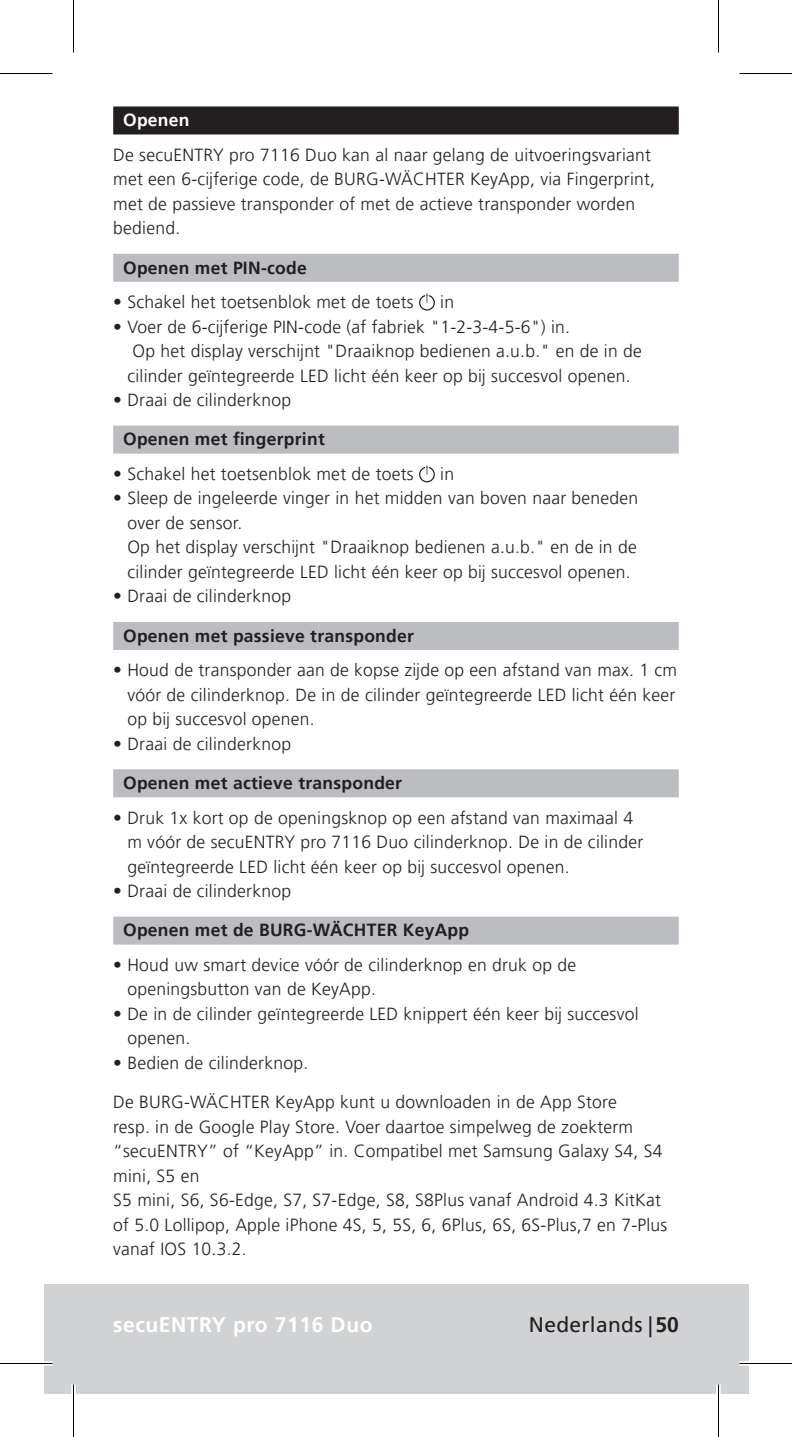
<style>
.page{position:relative;width:792px;height:1437px;background:#fff}
.page>*{position:absolute;margin:0;border:0;box-sizing:border-box;transform-origin:0 0}
.t1{font:700 21px "Frutiger LT Pro";letter-spacing:.03em;color:#fff}
.t2{font:21px "Frutiger LT Pro";letter-spacing:.015em;color:#231f20}
.t3{font:300 17.5px/24.5px "Frutiger LT Pro";letter-spacing:.015em;color:#231f20}
.t4{font:700 17.5px "Frutiger LT Pro";letter-spacing:.015em;color:#231f20}
.t5{font:700 17.5px "Frutiger LT Pro";letter-spacing:.015em;color:#fff}
.s1{font-weight:700}
</style>
<div class="page">
<div style="left:113px;top:106px;width:566px;height:28px;background:#231f20"></div>
<div style="left:113px;top:254px;width:566px;height:28px;background:#bcbdc0"></div>
<div style="left:113px;top:426px;width:566px;height:28px;background:#bcbdc0"></div>
<div style="left:113px;top:622px;width:566px;height:28px;background:#bcbdc0"></div>
<div style="left:113px;top:769px;width:566px;height:28px;background:#bcbdc0"></div>
<div style="left:113px;top:916px;width:566px;height:28px;background:#bcbdc0"></div>
<svg style="left:420px;top:295px;width:14px;height:15px"></svg>
<div style="left:419px;top:295px;width:16px;height:16px;border:1px solid #231f20;border-radius:50%"></div>
<svg style="left:425px;top:294px;width:4px;height:9px"></svg>
<div style="left:419px;top:467px;width:16px;height:15px;border:1px solid #231f20;border-radius:50%"></div>
<svg style="left:425px;top:465px;width:4px;height:9px"></svg>
<div style="left:44px;top:1284px;width:704px;height:109px;background:#d1d2d4"></div>
<hr style="left:0;top:1361px;width:52px;height:4px;background:#fff">
<hr style="left:739px;top:1361px;width:53px;height:4px;background:#fff">
<div style="left:71px;top:1384px;width:5px;height:53px;background:#fff"></div>
<div style="left:716px;top:1384px;width:5px;height:53px;background:#fff"></div>
<hr style="left:0;top:73px;width:52px;height:1px;background:#000">
<hr style="left:739px;top:73px;width:53px;height:1px;background:#000">
<hr style="left:0;top:1363px;width:52px;height:1px;background:#000">
<hr style="left:739px;top:1363px;width:53px;height:1px;background:#000">
<hr style="left:73px;top:0;width:1px;height:53px;background:#000">
<hr style="left:73px;top:1384px;width:1px;height:53px;background:#000">
<hr style="left:718px;top:0;width:1px;height:53px;background:#000">
<hr style="left:718px;top:1384px;width:1px;height:53px;background:#000">
<p class="t5" style="left:123px;top:110px;width:68px">Openen</p>
<p class="t3" style="left:113px;top:143px;width:543px">De secuENTRY pro 7116 Duo kan al naar gelang de uitvoeringsvariant met een 6-cijferige code, de BURG-WÄCHTER KeyApp, via Fingerprint, met de passieve transponder of met de actieve transponder worden bediend.</p>
<p class="t4" style="left:123px;top:257px;width:185px">Openen met PIN-code</p>
<p class="t3" style="left:113px;top:290px;width:302px">• Schakel het toetsenblok met de toets</p>
<p class="t3" style="left:440px;top:290px;width:15px">in</p>
<p class="t3" style="left:127px;top:314px;width:516px;text-indent:-14px">• Voer de 6-cijferige PIN-code (af fabriek "1-2-3-4-5-6") in.<br>Op het display verschijnt "Draaiknop bedienen a.u.b." en de in de cilinder geïntegreerde LED licht één keer op bij succesvol openen.</p>
<p class="t3" style="left:113px;top:388px;width:179px">• Draai de cilinderknop</p>
<p class="t4" style="left:123px;top:429px;width:203px">Openen met fingerprint</p>
<p class="t3" style="left:113px;top:462px;width:302px">• Schakel het toetsenblok met de toets</p>
<p class="t3" style="left:440px;top:462px;width:15px">in</p>
<p class="t3" style="left:127px;top:486px;width:512px;text-indent:-14px">• Sleep de ingeleerde vinger in het midden van boven naar beneden over de sensor.<br>Op het display verschijnt "Draaiknop bedienen a.u.b." en de in de cilinder geïntegreerde LED licht één keer op bij succesvol openen.</p>
<p class="t3" style="left:113px;top:584px;width:179px">• Draai de cilinderknop</p>
<p class="t4" style="left:123px;top:625px;width:292px">Openen met passieve transponder</p>
<p class="t3" style="left:127px;top:658px;width:551px;text-align:justify;text-indent:-14px">• Houd de transponder aan de kopse zijde op een afstand van max. 1 cm vóór de cilinderknop. De in de cilinder geïntegreerde LED licht één keer op bij succesvol openen.</p>
<p class="t3" style="left:113px;top:731px;width:179px">• Draai de cilinderknop</p>
<p class="t4" style="left:123px;top:773px;width:280px">Openen met actieve transponder</p>
<p class="t3" style="left:127px;top:805px;width:517px;text-indent:-14px">• Druk 1x kort op de openingsknop op een afstand van maximaal 4 m vóór de secuENTRY pro 7116 Duo cilinderknop. De in de cilinder geïntegreerde LED licht één keer op bij succesvol openen.</p>
<p class="t3" style="left:113px;top:879px;width:179px">• Draai de cilinderknop</p>
<p class="t4" style="left:123px;top:920px;width:348px">Openen met de BURG-WÄCHTER KeyApp</p>
<p class="t3" style="left:127px;top:953px;width:450px;text-indent:-14px">• Houd uw smart device vóór de cilinderknop en druk op de openingsbutton van de KeyApp.</p>
<p class="t3" style="left:127px;top:1002px;width:513px;text-indent:-14px">• De in de cilinder geïntegreerde LED knippert één keer bij succesvol openen.</p>
<p class="t3" style="left:113px;top:1051px;width:196px">• Bedien de cilinderknop.</p>
<p class="t3" style="left:113px;top:1090px;width:556px">De BURG-WÄCHTER KeyApp kunt u downloaden in de App Store<br>resp. in de Google Play Store. Voer daartoe simpelweg de zoekterm “secuENTRY” of “KeyApp” in. Compatibel met Samsung Galaxy S4, S4 mini, S5 en<br>S5 mini, S6, S6-Edge, S7, S7-Edge, S8, S8Plus vanaf Android 4.3 KitKat of 5.0 Lollipop, Apple iPhone 4S, 5, 5S, 6, 6Plus, 6S, 6S-Plus,7 en 7-Plus vanaf IOS 10.3.2.</p>
<p class="t1" style="left:113px;top:1312px;width:261px">secuENTRY pro 7116 Duo</p>
<p class="t2" style="left:529px;top:1312px;width:151px">Nederlands |<span class="s1">50</span></p>
</div>
